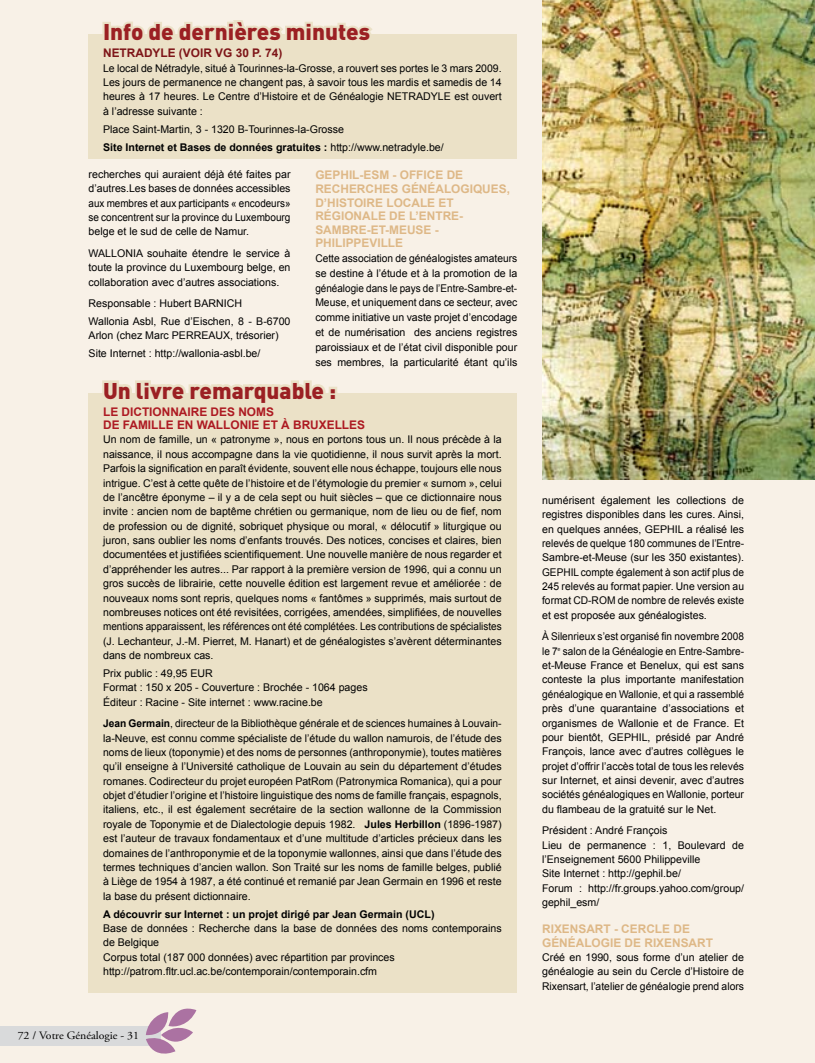
<style>
.page{position:relative;width:815px;height:1063px;background:#f8f1e7}
.page>*{position:absolute;margin:0;border:0;box-sizing:border-box;transform-origin:0 0}
.t1{font:900 22.5px "DIN";color:#9b2023}
.t2{font:700 11.88px/13.5px "Arial";color:#deb887}
.t3{font:700 11.88px/13.1px "Arial";color:#ad1a22}
.t4{font:700 11.88px "Arial";color:#7e1518}
.t5{font:11.25px "Adobe Garamond Pro";color:#000;scale:1.05 1}
.t6{font:10.62px/14.4px "Arial";color:#000;text-align:justify}
.t7{font:10.62px/14.4px "Arial";color:#000;text-align:justify;scale:.96 1}
.t8{font:10.62px/14.4px "Arial";color:#000;text-align:justify;scale:.95 1}
.t9{font:700 10.62px "Arial";color:#000}
.s1{font-weight:700}
</style>
<div class="page">
<div style="left:0;top:1026px;width:160px;height:19px;background:#d9dadb"></div>
<svg style="left:146px;top:1008px;width:50px;height:46px"></svg>
<div style="left:89px;top:35px;width:428px;height:124px;background:#ebe1c7"></div>
<div style="left:89px;top:393px;width:428px;height:599px;background:#ebe1c7"></div>
<div style="left:102px;top:22px;width:9px;height:20px;border:4px solid #ebe1c7"></div>
<svg style="left:107px;top:20px;width:269px;height:22px"></svg>
<svg style="left:102px;top:380px;width:236px;height:13px"></svg>
<img style="left:542px;top:0;width:273px;height:479px">
<h1 class="t1" style="left:103px;top:17px;width:269px">Info de dernières minutes</h1>
<p class="t4" style="left:103px;top:47px;width:10px">NETRADY</p>
<p class="t4" style="left:161px;top:47px;width:123px">LE (VOIR VG 30 P. 74)</p>
<p class="t6" style="left:103px;top:61px;width:400px">Le local de Nétradyle, situé à Tourinnes-la-Grosse, a rouvert ses portes le 3 mars 2009.<br>Les jours de permanence ne changent pas, à savoir tous les mardis et samedis de 14 heures à 17 heures. Le Centre d’Histoire et de Généalogie NETRADYLE est ouvert à l’adresse suivante :</p>
<p class="t6" style="left:103px;top:120px;width:342px;line-height:17.9px">Place Saint-Martin, 3 - 1320 B-Tourinnes-la-Grosse<br><span class="s1">SITE INTERNET ET BASES DE DONNÉES GRATUITES :</span> http://www.netradyle.be/</p>
<p class="t6" style="left:89px;top:167px;width:203px">recherches qui auraient déjà été faites par d’autres.Les bases de données accessibles aux membres et aux participants « encodeurs» se concentrent sur la province du Luxembourg belge et le sud de celle de Namur.</p>
<p class="t6" style="left:89px;top:246px;width:203px">WALLONIA souhaite étendre le service à toute la province du Luxembourg belge, en collaboration avec d’autres associations.</p>
<p class="t6" style="left:89px;top:294px;width:203px;line-height:17.9px">Responsable : Hubert BARNICH<br>Wallonia Asbl, Rue d’Eischen, 8 - B-6700</p>
<p class="t6" style="left:89px;top:327px;width:192px;line-height:17.9px">Arlon (chez Marc PERREAUX, trésorier)<br>Site Internet : http://wallonia-asbl.be/</p>
<p class="t2" style="left:315px;top:169px;width:196px;text-indent:77px">- OFFICE DE<br>RECHERCHES GÉNÉALOGIQUES,<br>D’HISTOIRE LOCALE ET<br>RÉGIONALE DE L’ENTRE-<br>SAMBRE-ET-MEUSE -<br>PHILIPPEVILLE</p>
<p class="t7" style="left:315px;top:251px;width:212px;line-height:14.8px">Cette association de généalogistes amateurs se destine à l’étude et à la promotion de la généalogie dans le pays de l’Entre-Sambre-et-Meuse, et uniquement dans ce secteur, avec comme initiative un vaste projet d’encodage et de numérisation des anciens registres paroissiaux et de l’état civil disponible pour ses membres, la particularité étant qu’ils</p>
<p class="t2" style="left:315px;top:169px;width:17px">GEPHI</p>
<p class="t2" style="left:352px;top:169px;width:21px">L-ESM</p>
<h1 class="t1" style="left:103px;top:375px;width:235px">Un livre remarquable :</h1>
<p class="t3" style="left:103px;top:405px;width:263px">LE DICTIONNAIRE DES NOMS<br>DE FAMILLE EN WALLONIE ET À BRUXELLES</p>
<p class="t6" style="left:103px;top:433px;width:400px">Un nom de famille, un « patronyme », nous en portons tous un. Il nous précède à la naissance, il nous accompagne dans la vie quotidienne, il nous survit après la mort.<br>Parfois la signification en paraît évidente, souvent elle nous échappe, toujours elle nous intrigue. C’est à cette quête de l’histoire et de l’étymologie du premier « surnom », celui de l’ancêtre éponyme – il y a de cela sept ou huit siècles – que ce dictionnaire nous invite : ancien nom de baptême chrétien ou germanique, nom de lieu ou de fief, nom de profession ou de dignité, sobriquet physique ou moral, « délocutif » liturgique ou juron, sans oublier les noms d’enfants trouvés. Des notices, concises et claires, bien documentées et justifiées scientifiquement. Une nouvelle manière de nous regarder et d’appréhender les autres... Par rapport à la première version de 1996, qui a connu un gros succès de librairie, cette nouvelle édition est largement revue et améliorée : de nouveaux noms sont repris, quelques noms « fantômes » supprimés, mais surtout de nombreuses notices ont été revisitées, corrigées, amendées, simplifiées, de nouvelles mentions apparaissent, les références ont été complétées. Les contributions de spécialistes (J. Lechanteur, J.-M. Pierret, M. Hanart) et de généalogistes s’avèrent déterminantes dans de nombreux cas.</p>
<p class="t6" style="left:103px;top:666px;width:266px;text-align:left">Prix public : 49,95 EUR<br>Format : 150 x 205 - Couverture : Brochée - 1064 pages<br>Éditeur : Racine - Site internet : www.racine.be</p>
<p class="t7" style="left:103px;top:716px;width:417px"><span class="s1">JEAN GERMAIN</span>, directeur de la Bibliothèque générale et de sciences humaines à Louvain&shy;la-Neuve, est connu comme spécialiste de l’étude du wallon namurois, de l’étude des noms de lieux (toponymie) et des noms de personnes (anthroponymie), toutes matières qu’il enseigne à l’Université catholique de Louvain au sein du département d’études romanes. Codirecteur du projet européen PatRom (Patronymica Romanica), qui a pour objet d’étudier l’origine et l’histoire linguistique des noms de famille français, espagnols, italiens, etc., il est également secrétaire de la section wallonne de la Commission royale de Toponymie et de Dialectologie depuis 1982. <span class="s1">JULES HERBILLON</span> (1896-1987) est l’auteur de travaux fondamentaux et d’une multitude d’articles précieux dans les domaines de l’anthroponymie et de la toponymie wallonnes, ainsi que dans l’étude des termes techniques d’ancien wallon. Son Traité sur les noms de famille belges, publié à Liège de 1954 à 1987, a été continué et remanié par Jean Germain en 1996 et reste la base du présent dictionnaire.</p>
<p class="t9" style="left:103px;top:908px;width:333px">A DÉCOUVRIR SUR INTERNET : UN PROJET DIRIGÉ PAR JEAN GERMAIN (UCL)</p>
<p class="t6" style="left:103px;top:921px;width:400px;text-align:left">Base de données : Recherche dans la base de données des noms contemporains de Belgique<br>Corpus total (187 000 données) avec répartition par provinces http://patrom.fltr.ucl.ac.be/contemporain/contemporain.cfm</p>
<p class="t5" style="left:18px;top:1028px;width:117px">72 / Votre Généalogie - 31</p>
<p class="t6" style="left:542px;top:493px;width:203px">numérisent également les collections de registres disponibles dans les cures. Ainsi, en quelques années, GEPHIL a réalisé les relevés de quelque 180 communes de l’Entre-Sambre-et-Meuse (sur les 350 existantes).<br>GEPHIL compte également à son actif plus de 245 relevés au format papier. Une version au format CD-ROM de nombre de relevés existe et est proposée aux généalogistes.</p>
<p class="t8" style="left:542px;top:629px;width:214px">À Silenrieux s’est organisé fin novembre 2008 le 7<sup>e</sup> salon de la Généalogie en Entre-Sambre&shy;et-Meuse France et Benelux, qui est sans conteste la plus importante manifestation généalogique en Wallonie, et qui a rassemblé près d’une quarantaine d’associations et organismes de Wallonie et de France. Et pour bientôt, GEPHIL, présidé par André François, lance avec d’autres collègues le projet d’offrir l’accès total de tous les relevés sur Internet, et ainsi devenir, avec d’autres sociétés généalogiques en Wallonie, porteur du flambeau de la gratuité sur le Net.</p>
<p class="t6" style="left:542px;top:823px;width:203px;text-align:left">Président : André François<br>Lieu de permanence : 1, Boulevard de l’Enseignement 5600 Philippeville<br>Site Internet : http://gephil.be/<br>Forum : http://fr.groups.yahoo.com/group/ gephil_esm/</p>
<p class="t2" style="left:542px;top:922px;width:9px">RIXENSART</p>
<p class="t2" style="left:542px;top:923px;width:172px;line-height:13.1px;text-indent:72px">- CERCLE DE<br>GÉNÉALOG IE DE RIXENSART</p>
<p class="t6" style="left:542px;top:950px;width:203px">Créé en 1990, sous forme d’un atelier de généalogie au sein du Cercle d’Histoire de Rixensart, l’atelier de généalogie prend alors</p>
</div>
